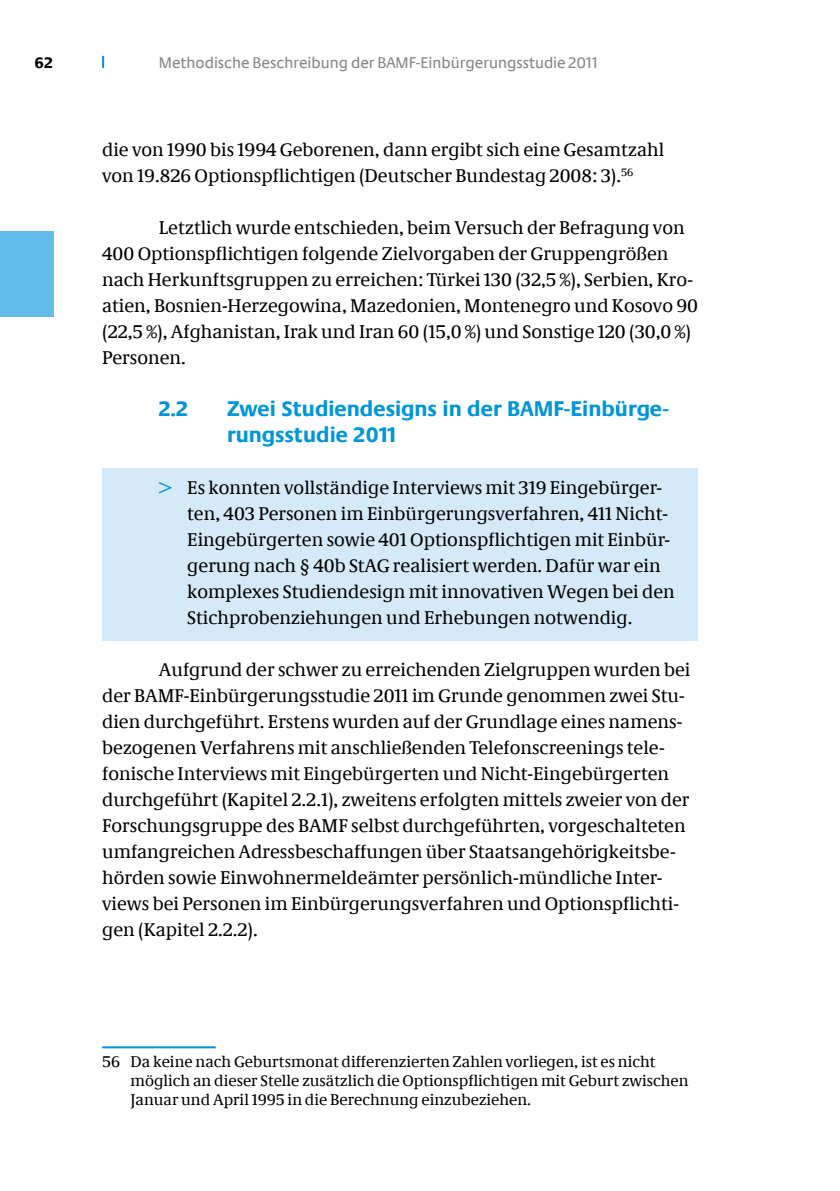
<style>
.page{position:relative;width:840px;height:1191px;background:#fff}
.page>*{position:absolute;margin:0;border:0;box-sizing:border-box;transform-origin:0 0}
.t1{font:700 22px/26px "Neue Praxis";color:#0095d8}
.t2{font:19px/26px "Neue Demos";color:#000}
.t3{font:16px/19.2px "Neue Demos";color:#000}
.t4{font:16px "Neue Praxis";color:#87888a}
.t5{font:700 16px "Neue Praxis Tab";color:#000}
.s1{color:#0095d8}
</style>
<div class="page">
<svg style="left:102px;top:56px;width:2px;height:12px"></svg>
<div style="left:0;top:231px;width:54px;height:86px;background:#62bee8"></div>
<div style="left:102px;top:468px;width:595px;height:172px;background:#d4eaf8"></div>
<hr style="left:102px;top:1046px;width:113px;height:2px;background:#0095d8">
<p class="t5" style="left:34px;top:52px;width:20px">62</p>
<p class="t4" style="left:159px;top:53px;width:440px">Methodische Beschreibung der BAMF-Einbürgerungsstudie 2011</p>
<p class="t2" style="left:102px;top:136px;width:563px">die von 1990 bis 1994 Geborenen, dann ergibt sich eine Gesamtzahl von 19.826 Optionspflichtigen (Deutscher Bundestag 2008: 3).<sup>56</sup></p>
<p class="t2" style="left:102px;top:214px;width:597px;text-indent:57px">Letztlich wurde entschieden, beim Versuch der Befragung von 400 Optionspflichtigen folgende Zielvorgaben der Gruppengrößen nach Herkunftsgruppen zu erreichen: Türkei 130 (32,5 %), Serbien, Kro&shy;atien, Bosnien-Herzegowina, Mazedonien, Montenegro und Kosovo 90 (22,5 %), Afghanistan, Irak und Iran 60 (15,0 %) und Sonstige 120 (30,0 %)<br>Personen.</p>
<p class="t1" style="left:159px;top:395px;width:31px">2.2</p>
<p class="t1" style="left:227px;top:395px;width:443px">Zwei Studiendesigns in der BAMF-Einbürge&shy;rungsstudie 2011</p>
<p class="t2" style="left:187px;top:474px;width:489px;text-indent:-28px"><span class="s1">&gt;</span> Es konnten vollständige Interviews mit 319 Eingebürger&shy;ten, 403 Personen im Einbürgerungsverfahren, 411 Nicht-Eingebürgerten sowie 401 Optionspflichtigen mit Einbür&shy;gerung nach § 40b StAG realisiert werden. Dafür war ein komplexes Studiendesign mit innovativen Wegen bei den Stichprobenziehungen und Erhebungen notwendig.</p>
<p class="t2" style="left:102px;top:656px;width:589px;text-indent:57px">Aufgrund der schwer zu erreichenden Zielgruppen wurden bei der BAMF-Einbürgerungsstudie 2011 im Grunde genommen zwei Stu&shy;dien durchgeführt. Erstens wurden auf der Grundlage eines namens&shy;bezogenen Verfahrens mit anschließenden Telefonscreenings tele&shy;fonische Interviews mit Eingebürgerten und Nicht-Eingebürgerten durchgeführt (Kapitel 2.2.1), zweitens erfolgten mittels zweier von der Forschungsgruppe des BAMF selbst durchgeführten, vorgeschalteten umfangreichen Adressbeschaffungen über Staatsangehörigkeitsbe&shy;hörden sowie Einwohnermeldeämter persönlich-mündliche Inter&shy;views bei Personen im Einbürgerungsverfahren und Optionspflichti&shy;gen (Kapitel 2.2.2).</p>
<p class="t3" style="left:130px;top:1051px;width:559px;text-indent:-28px">56 Da keine nach Geburtsmonat differenzierten Zahlen vorliegen, ist es nicht möglich an dieser Stelle zusätzlich die Optionspflichtigen mit Geburt zwischen<br>Januar und April 1995 in die Berechnung einzubeziehen.</p>
</div>
